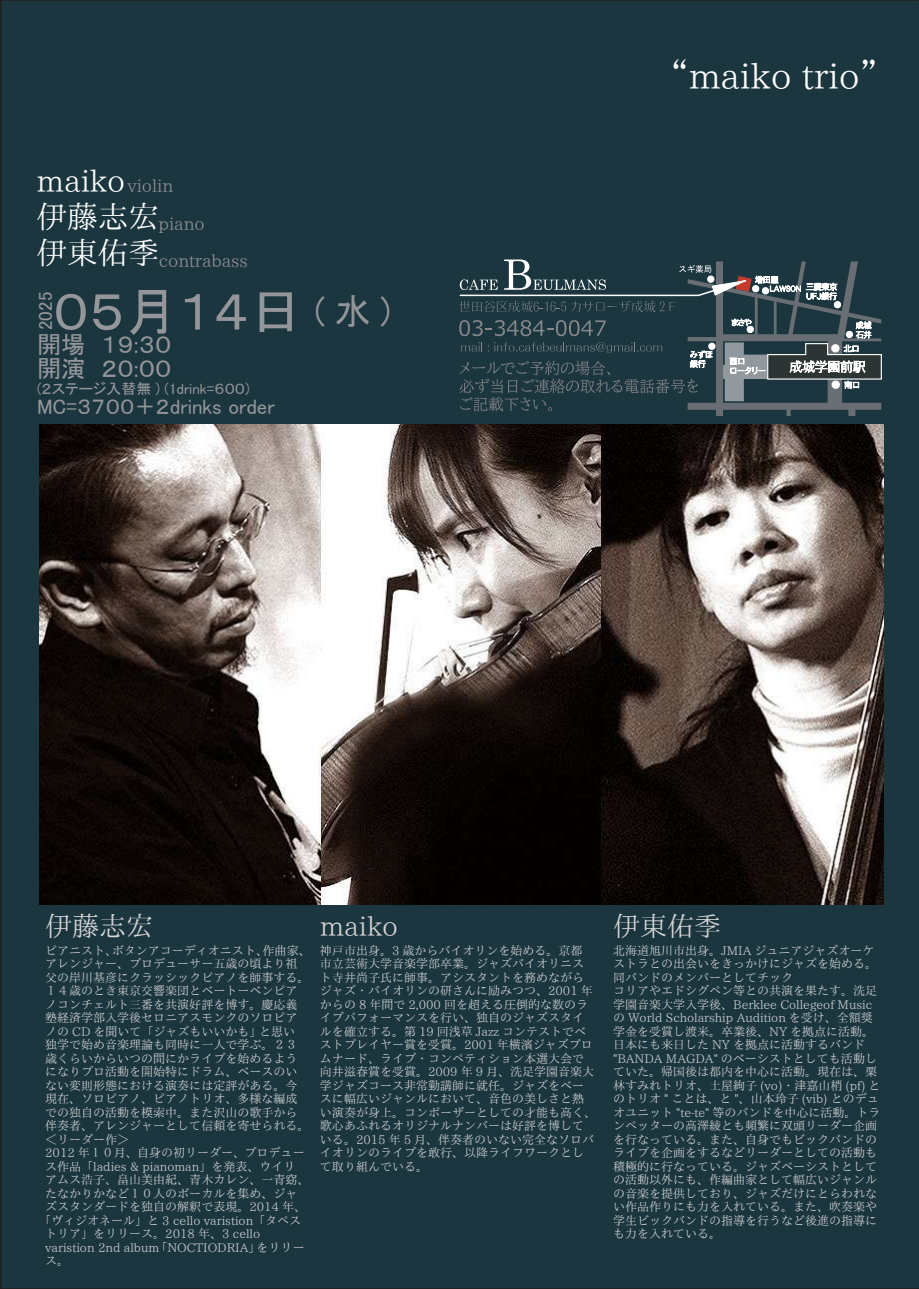
<style>
.page{position:relative;width:919px;height:1289px;background:#fff}
.page>*{position:absolute;margin:0;border:0;box-sizing:border-box;transform-origin:0 0}
.t1{font:52.5px "MS P Gothic";color:#94969a}
.t2{font:35.55px "IP Aex Mincho";color:#fff}
.t3{font:30.6px/35.7px "IP Aex Mincho";color:#fff}
.t4{font:27px "IP Aex Mincho";color:#d4d4d5}
.t5{font:24px/24px "MS P Gothic";color:#94969a}
.t6{font:21px "MS P Gothic";color:#94969a}
.t7{font:19.05px "MS P Gothic";color:#94969a}
.t8{font:17.25px "IP Aex Mincho";color:#939296}
.t9{font:15px "MS P Gothic";color:#94969a}
.t10{font:12px/13.5px "IP Aex Mincho";color:#d4d4d5}
.s1{font-size:36px}
</style>
<div class="page">
<div style="left:0;top:0;width:918px;height:1288px;background:#1b363f"></div>
<img style="left:39px;top:424px;width:844px;height:480px">
<svg style="left:459px;top:259px;width:423px;height:157px;background:#374c54"></svg>
<h3 class="t3" style="left:37px;top:164px;width:124px">maiko伊藤志宏伊東佑季</h3>
<h3 class="t8" style="left:127px;top:176px;width:47px">violin</h3>
<h3 class="t8" style="left:158px;top:214px;width:48px">piano</h3>
<h3 class="t8" style="left:159px;top:251px;width:90px">contrabass</h3>
<h1 class="t1" style="left:53px;top:285px;width:339px">０５月１４日 <span class="s1">(水)</span></h1>
<h3 class="t7" style="left:36px;top:330px;width:40px;rotate:-90deg">2025</h3>
<h3 class="t5" style="left:37px;top:332px;width:136px">開場　１９:３０開演　２０:００</h3>
<p class="t9" style="left:37px;top:380px;width:214px">(２ステージ入替無 ) (1drink=６００)</p>
<h3 class="t6" style="left:37px;top:395px;width:239px">MC=３７００＋２drinks order</h3>
<h2 class="t2" style="left:653px;top:56px;width:244px">“maiko trio”</h2>
<h3 class="t4" style="left:45px;top:911px;width:109px">伊藤志宏</h3>
<p class="t10" style="left:45px;top:944px;width:267px">ピアニスト、ボタンアコーディオニスト、作曲家、</p>
<p class="t10" style="left:45px;top:957px;width:253px">アレンジャー、プロデューサー五歳の頃より祖</p>
<p class="t10" style="left:45px;top:971px;width:265px">父の岸川基彦にクラッシックピアノを師事する。</p>
<p class="t10" style="left:45px;top:984px;width:253px">１４歳のとき東京交響楽団とベートーベンピア</p>
<p class="t10" style="left:45px;top:998px;width:253px">ノコンチェルト三番を共演好評を博す。慶応義</p>
<p class="t10" style="left:45px;top:1011px;width:253px">塾経済学部入学後セロニアスモンクのソロピア</p>
<p class="t10" style="left:45px;top:1025px;width:251px">ノの CD を聞いて「ジャズもいいかも」と思い</p>
<p class="t10" style="left:45px;top:1038px;width:253px">独学で始め音楽理論も同時に一人で学ぶ。２３</p>
<p class="t10" style="left:45px;top:1052px;width:253px">歳くらいからいつの間にかライブを始めるよう</p>
<p class="t10" style="left:45px;top:1065px;width:253px">になりプロ活動を開始特にドラム、ベースのい</p>
<p class="t10" style="left:45px;top:1079px;width:253px">ない変則形態における演奏には定評がある。今</p>
<p class="t10" style="left:45px;top:1092px;width:253px">現在、ソロピアノ、ピアノトリオ、多様な編成</p>
<p class="t10" style="left:45px;top:1106px;width:253px">での独自の活動を模索中。また沢山の歌手から</p>
<p class="t10" style="left:45px;top:1119px;width:265px">伴奏者、アレンジャーとして信頼を寄せられる。</p>
<p class="t10" style="left:45px;top:1133px;width:85px">＜リーダー作＞</p>
<p class="t10" style="left:45px;top:1146px;width:261px">2012 年１０月、自身の初リーダー、プロデュー</p>
<p class="t10" style="left:45px;top:1160px;width:252px">ス作品「ladies &amp; pianoman」を発表、ウイリ</p>
<p class="t10" style="left:45px;top:1173px;width:265px">アムス浩子、畠山美由紀、青木カレン、一青窈、</p>
<p class="t10" style="left:45px;top:1187px;width:253px">たなかりかなど１０人のボーカルを集め、ジャ</p>
<p class="t10" style="left:45px;top:1200px;width:262px">ズスタンダードを独自の解釈で表現。2014 年、</p>
<p class="t10" style="left:39px;top:1214px;width:263px">「ヴィジオネール」と 3 cello varistion「タペス</p>
<p class="t10" style="left:45px;top:1227px;width:216px">トリア」をリリース。2018 年、3 cello</p>
<p class="t10" style="left:45px;top:1241px;width:261px">varistion 2nd album「NOCTIODRIA」をリリー</p>
<p class="t10" style="left:45px;top:1254px;width:25px">ス。</p>
<h3 class="t4" style="left:320px;top:911px;width:80px">maiko</h3>
<p class="t10" style="left:320px;top:944px;width:278px">神戸市出身。3 歳からバイオリンを始める。京都市立芸術大学音楽学部卒業。ジャズバイオリニスト寺井尚子氏に師事。アシスタントを務めながらジャズ・バイオリンの研さんに励みつつ、2001 年からの 8 年間で 2,000 回を超える圧倒的な数のライブパフォーマンスを行い、独自のジャズスタイルを確立する。第 19 回浅草 Jazz コンテストでベストプレイヤー賞を受賞。2001 年横濱ジャズプロムナード、ライブ・コンペティション本選大会で向井滋春賞を受賞。2009 年 9 月、洗足学園音楽大学ジャズコース非常勤講師に就任。ジャズをベースに幅広いジャンルにおいて、音色の美しさと熱い演奏が身上。コンポーザーとしての才能も高く、歌心あふれるオリジナルナンバーは好評を博している。2015 年 5 月、伴奏者のいない完全なソロバイオリンのライブを敢行、以降ライフワークとして取り組んでいる。</p>
<h3 class="t4" style="left:613px;top:911px;width:109px">伊東佑季</h3>
<p class="t10" style="left:613px;top:944px;width:269px">北海道旭川市出身。JMIA ジュニアジャズオーケストラとの出会いをきっかけにジャズを始める。同バンドのメンバーとしてチック<br>コリアやエドシグペン等との共演を果たす。洗足学園音楽大学入学後、Berklee Collegeof Musicの World Scholarship Audition を受け、全額奨学金を受賞し渡米。卒業後、NY を拠点に活動。日本にも来日した NY を拠点に活動するバンド"BANDA MAGDA" のベーシストとしても活動していた。帰国後は都内を中心に活動。現在は、栗林すみれトリオ、土屋絢子 (vo)・津嘉山梢 (pf) とのトリオ " ことは、と "、山本玲子 (vib) とのデュオユニット "te-te" 等のバンドを中心に活動。トランペッターの高澤綾とも頻繁に双頭リーダー企画を行なっている。また、自身でもビックバンドのライブを企画をするなどリーダーとしての活動も積極的に行なっている。ジャズベーシストとしての活動以外にも、作編曲家として幅広いジャンルの音楽を提供しており、ジャズだけにとらわれない作品作りにも力を入れている。また、吹奏楽や学生ビックバンドの指導を行うなど後進の指導にも力を入れている。</p>
</div>
